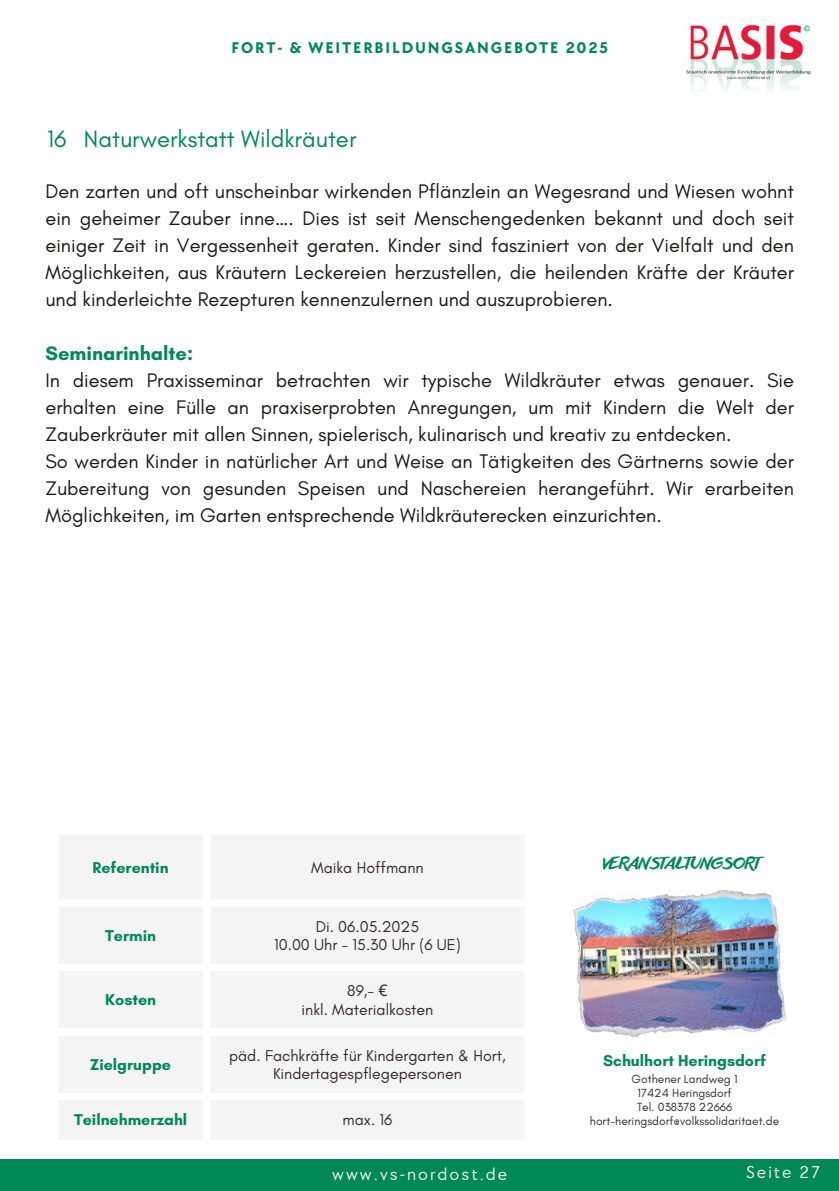
<style>
.page{position:relative;width:839px;height:1191px;background:#fff}
.page>*{position:absolute;margin:0;border:0;box-sizing:border-box;transform-origin:0 0}
.t1{font:24px "Glacial Indifference";color:#008954}
.t2{font:20px/27px "Glacial Indifference";color:#181b13;text-align:justify}
.t3{font:17.6px "TT Chocolates";letter-spacing:.115em;color:#fff}
.t4{font:16px/18.6px "Glacial Indifference";color:#372a28;text-align:center}
.t5{font:700 16px "Glacial Indifference";color:#008954}
.t6{font:700 16px "TT Chocolates";letter-spacing:.115em;color:#008954}
.t7{font:16px "Anothershabby";color:#008954}
.t8{font:12px "Glacial Indifference";color:#372a28}
.s1{font-weight:700;color:#008954}
.s2{font-family:"Noto Sans"}
</style>
<div class="page">
<div style="left:0;top:1159px;width:838px;height:32px;background:#008954"></div>
<img style="left:686px;top:24px;width:125px;height:67px">
<svg style="left:59px;top:835px;width:465px;height:304px;fill:#f4f4f4"></svg>
<img style="left:573px;top:890px;width:213px;height:147px">
<p class="t6" style="left:231px;top:39px;width:378px">FORT- &amp; WEITERBILDUNGSANGEBOTE 2025</p>
<p class="t1" style="left:47px;top:124px;width:21px">16</p>
<p class="t1" style="left:84px;top:124px;width:274px">Naturwerkstatt Wildkräuter</p>
<p class="t2" style="left:45px;top:177px;width:750px">Den zarten und oft unscheinbar wirkenden Pflänzlein an Wegesrand und Wiesen wohnt ein geheimer Zauber inne…. Dies ist seit Menschengedenken bekannt und doch seit einiger Zeit in Vergessenheit geraten. Kinder sind fasziniert von der Vielfalt und den Möglichkeiten, aus Kräutern Leckereien herzustellen, die heilenden Kräfte der Kräuter und kinderleichte Rezepturen kennenzulernen und auszuprobieren.</p>
<h3 class="t2" style="left:45px;top:339px;width:750px;text-align:left"><span class="s1">Seminarinhalte:<br></span>In diesem Praxisseminar betrachten wir typische Wildkräuter etwas genauer. Sie erhalten eine Fülle an praxiserprobten Anregungen, um mit Kindern die Welt der Zauberkräuter mit allen Sinnen, spielerisch, kulinarisch und kreativ zu entdecken.<br>So werden Kinder in natürlicher Art und Weise an Tätigkeiten des Gärtnerns sowie der Zubereitung von gesunden Speisen und Naschereien herangeführt. Wir erarbeiten Möglichkeiten, im Garten entsprechende Wildkräuterecken einzurichten.</h3>
<h1 class="t5" style="left:93px;top:858px;width:78px">Referentin</h1>
<h2 class="t4" style="left:311px;top:858px;width:114px">Maika Hoffmann</h2>
<h2 class="t5" style="left:105px;top:926px;width:52px">Termin</h2>
<p class="t5" style="left:105px;top:990px;width:52px">Kosten</p>
<p class="t4" style="left:315px;top:917px;width:105px">Di. 06.05.2025</p>
<p class="t4" style="left:274px;top:935px;width:188px">10.00 Uhr - 15.30 Uhr (6 UE)</p>
<p class="t4" style="left:347px;top:981px;width:42px">89,- <span class="s2">€</span></p>
<p class="t4" style="left:301px;top:1000px;width:133px">inkl. Materialkosten</p>
<p class="t5" style="left:90px;top:1055px;width:82px">Zielgruppe</p>
<p class="t4" style="left:229px;top:1046px;width:278px">päd. Fachkräfte für Kindergarten &amp; Hort,<br>Kindertagespflegepersonen</p>
<p class="t5" style="left:74px;top:1110px;width:115px">Teilnehmerzahl</p>
<p class="t4" style="left:342px;top:1110px;width:51px">max. 16</p>
<h4 class="t3" style="left:332px;top:1164px;width:176px">www.vs-nordost.de</h4>
<p class="t7" style="left:603px;top:855px;width:158px">VERANSTALTUNGSORT</p>
<p class="t5" style="left:603px;top:1051px;width:164px">Schulhort Heringsdorf</p>
<p class="t8" style="left:631px;top:1072px;width:107px">Gothener Landweg 1</p>
<p class="t8" style="left:637px;top:1086px;width:95px">17424 Heringsdorf</p>
<p class="t8" style="left:637px;top:1100px;width:97px">Tel. 038378 22666</p>
<p class="t8" style="left:590px;top:1114px;width:191px">hort-heringsdorf@volkssolidaritaet.de</p>
<p class="t3" style="left:746px;top:1163px;width:75px">Seite 27</p>
</div>
